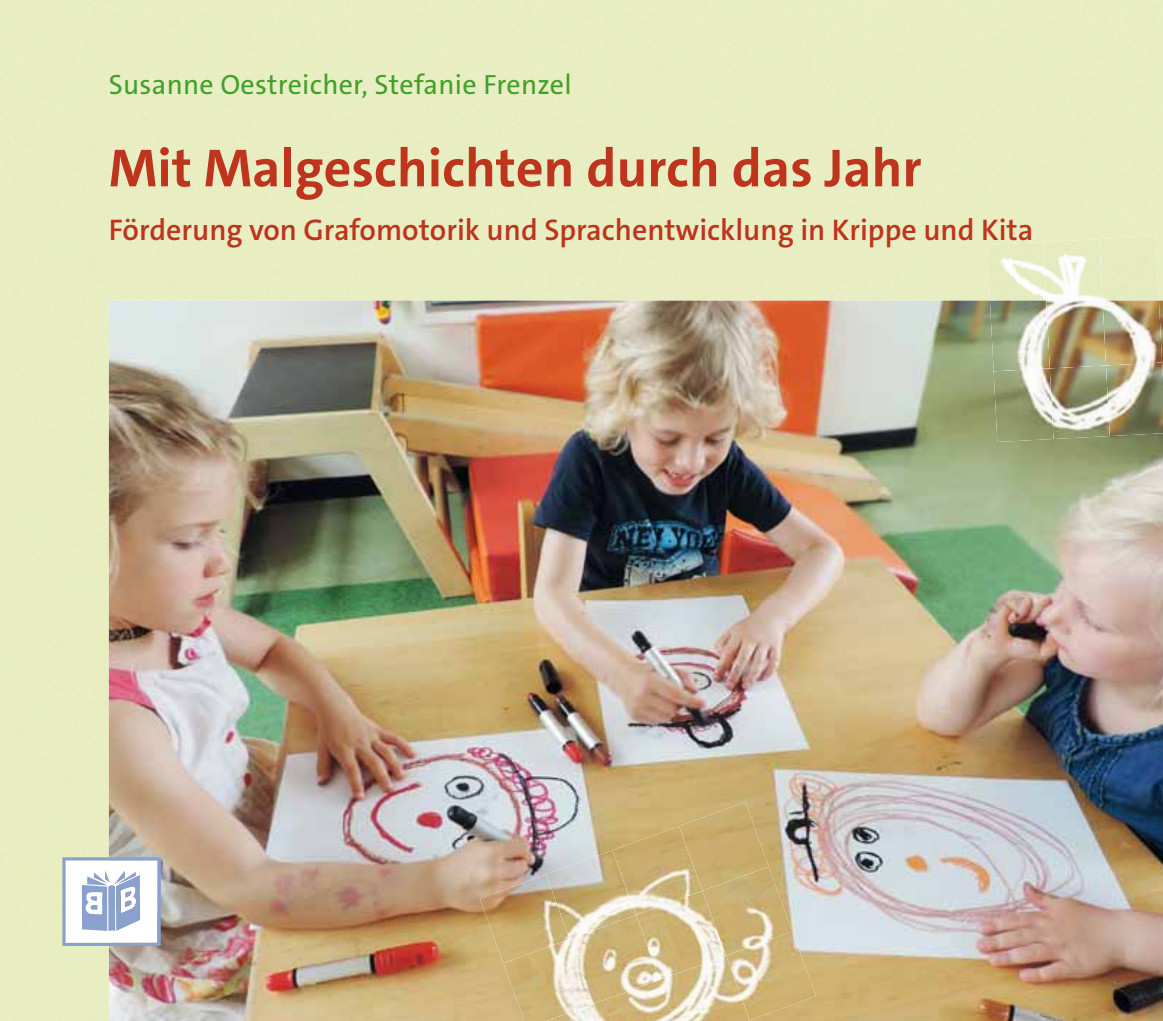
<style>
.page{position:relative;width:1163px;height:1021px;background:#fff}
.page>*{position:absolute;margin:0;border:0;box-sizing:border-box;transform-origin:0 0}
.t1{font:700 54px "The Sans C4 s";color:#be341d}
.t2{font:600 30px "The Sans C4 s";color:#be341d}
.t3{font:28px "The Sans C4 s";letter-spacing:.01em;color:#42a029}
</style>
<div class="page">
<img style="left:109px;top:300px;width:1053px;height:720px">
<img style="left:986px;top:242px;width:56px;height:58px">
<img style="left:1042px;top:239px;width:57px;height:61px">
<div style="left:1099px;top:236px;width:59px;height:64px;background:#e6ebc0"></div>
<img style="left:989px;top:300px;width:56px;height:71px">
<img style="left:1045px;top:300px;width:57px;height:68px">
<img style="left:1102px;top:300px;width:59px;height:65px">
<img style="left:993px;top:368px;width:60px;height:74px">
<img style="left:1049px;top:365px;width:60px;height:74px">
<img style="left:1105px;top:362px;width:57px;height:74px">
<img style="left:479px;top:874px;width:67px;height:89px">
<img style="left:546px;top:850px;width:66px;height:89px">
<img style="left:612px;top:826px;width:66px;height:88px">
<img style="left:678px;top:802px;width:90px;height:88px">
<img style="left:503px;top:939px;width:66px;height:81px">
<img style="left:569px;top:914px;width:67px;height:89px">
<img style="left:636px;top:890px;width:66px;height:89px">
<img style="left:702px;top:866px;width:90px;height:89px">
<img style="left:545px;top:1003px;width:48px;height:17px">
<img style="left:593px;top:979px;width:66px;height:41px">
<img style="left:659px;top:955px;width:66px;height:65px">
<img style="left:725px;top:931px;width:90px;height:89px">
<svg style="left:62px;top:857px;width:99px;height:88px"></svg>
<p class="t3" style="left:109px;top:74px;width:464px">Susanne Oestreicher, Stefanie Frenzel</p>
<h1 class="t1" style="left:109px;top:148px;width:814px">Mit Malgeschichten durch das Jahr</h1>
<p class="t2" style="left:109px;top:218px;width:926px">Förderung von Grafomotorik und Sprachentwicklung in Krippe und Kita</p>
</div>
